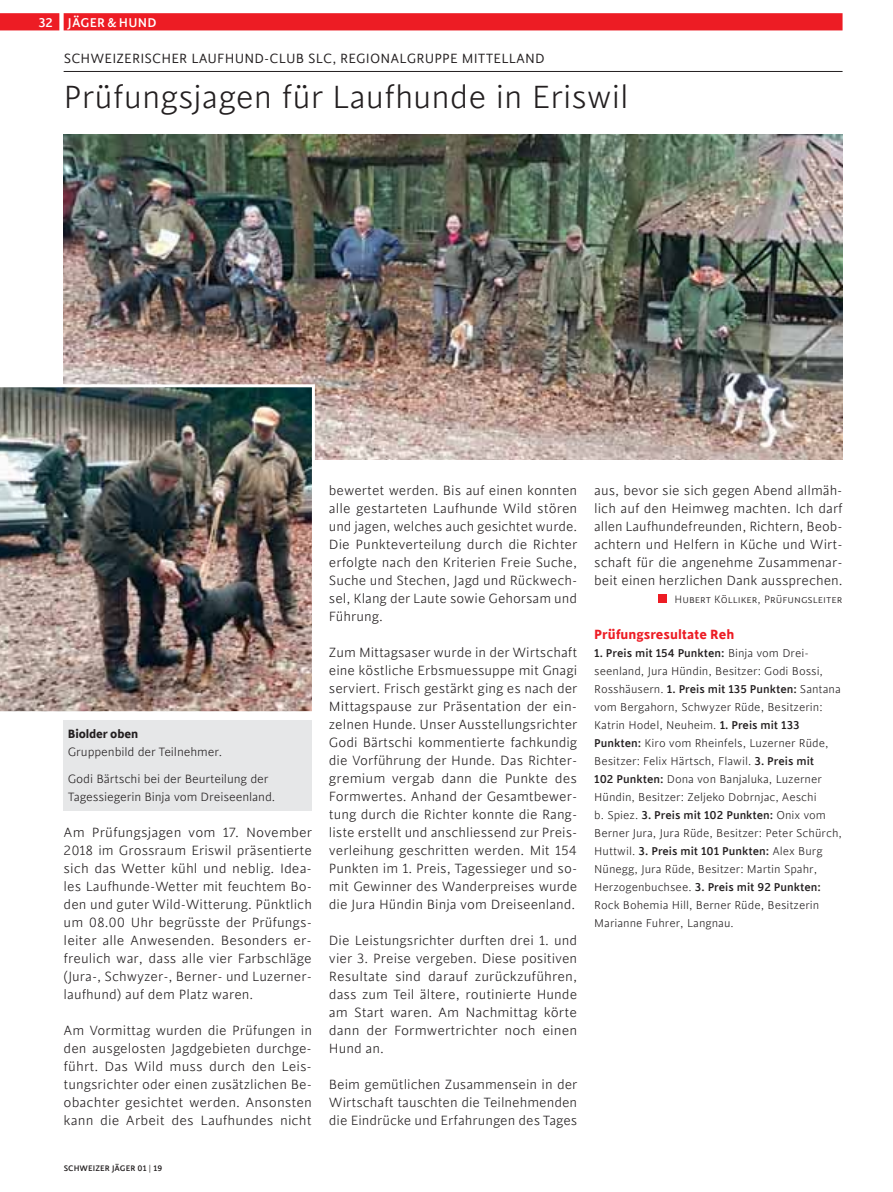
<style>
.page{position:relative;width:893px;height:1192px;background:#fff}
.page>*{position:absolute;margin:0;border:0;box-sizing:border-box;transform-origin:0 0}
.t1{font:300 36px "Cinta";color:#231f20}
.t2{font:300 15px/18px "Cinta";color:#231f20;text-align:justify}
.t3{font:15px "Cinta";letter-spacing:.01em;color:#231f20}
.t4{font:700 15px "Cinta";color:#ed1c24}
.t5{font:500 14.25px "Cinta";letter-spacing:.015em;color:#fff}
.t6{font:300 13.5px/27px "Cinta";letter-spacing:-.01em;color:#231f20}
.t7{font:700 13.5px "Cinta";letter-spacing:-.01em;color:#231f20}
.t8{font:300 12.75px/18px "Cinta";color:#231f20}
.t9{font:300 12px "Cinta";color:#231f20}
.t10{font:500 9px "Cinta";letter-spacing:.01em;color:#231f20}
.s1{font-weight:300}
.s2{font-weight:500}
</style>
<div class="page">
<div style="left:64px;top:13px;width:778px;height:17px;background:#ed1c24"></div>
<hr style="left:64px;top:71px;width:778px;height:1px;background:#231f20">
<div style="left:64px;top:720px;width:248px;height:90px;background:#e6e7e8"></div>
<img style="left:64px;top:135px;width:778px;height:324px">
<div style="left:658px;top:594px;width:8px;height:9px;background:#ed1c24"></div>
<img style="left:0;top:383px;width:316px;height:329px">
<div style="left:0;top:13px;width:59px;height:17px;background:#ed1c24"></div>
<p class="t5" style="left:38px;top:17px;width:16px">32</p>
<p class="t5" style="left:68px;top:17px;width:90px">JÄGER &amp; HUND</p>
<p class="t3" style="left:64px;top:53px;width:482px">SCHWEIZERISCHER LAUFHUND-CLUB SLC, REGIONALGRUPPE MITTELLAND</p>
<h1 class="t1" style="left:64px;top:84px;width:566px">Prüfungsjagen für Laufhunde in Eriswil</h1>
<p class="t7" style="left:68px;top:729px;width:72px">Biolder oben</p>
<p class="t6" style="left:68px;top:739px;width:202px">Gruppenbild der Teilnehmer.<br>Godi Bärtschi bei der Beurteilung der</p>
<p class="t6" style="left:68px;top:784px;width:209px">Tagessiegerin Binja vom Dreiseenland.</p>
<p class="t2" style="left:64px;top:824px;width:250px">Am Prüfungsjagen vom 17. November 2018 im Grossraum Eriswil präsentierte sich das Wetter kühl und neblig. Idea&shy;les Laufhunde-Wetter mit feuchtem Bo&shy;den und guter Wild-Witterung. Pünktlich um 08.00 Uhr begrüsste der Prüfungs&shy;leiter alle Anwesenden. Besonders er&shy;freulich war, dass alle vier Farbschläge (Jura-, Schwyzer-, Berner- und Luzerner&shy;laufhund) auf dem Platz waren.</p>
<p class="t2" style="left:64px;top:1022px;width:250px">Am Vormittag wurden die Prüfungen in den ausgelosten Jagdgebieten durchge&shy;führt. Das Wild muss durch den Leis&shy;tungsrichter oder einen zusätzlichen Be&shy;obachter gesichtet werden. Ansonsten kann die Arbeit des Laufhundes nicht</p>
<p class="t10" style="left:64px;top:1164px;width:100px">SCHWEIZER JÄGER 01 <span class="s1">|</span> 19</p>
<p class="t2" style="left:329px;top:482px;width:250px">bewertet werden. Bis auf einen konnten alle gestarteten Laufhunde Wild stören und jagen, welches auch gesichtet wurde.<br>Die Punkteverteilung durch die Richter erfolgte nach den Kriterien Freie Suche, Suche und Stechen, Jagd und Rückwech&shy;sel, Klang der Laute sowie Gehorsam und Führung.</p>
<p class="t2" style="left:329px;top:644px;width:250px">Zum Mittagsaser wurde in der Wirtschaft eine köstliche Erbsmuessuppe mit Gnagi serviert. Frisch gestärkt ging es nach der Mittagspause zur Präsentation der ein&shy;zelnen Hunde. Unser Ausstellungsrichter Godi Bärtschi kommentierte fachkundig die Vorführung der Hunde. Das Richter&shy;gremium vergab dann die Punkte des Formwertes. Anhand der Gesamtbewer&shy;tung durch die Richter konnte die Rang&shy;liste erstellt und anschliessend zur Preis&shy;verleihung geschritten werden. Mit 154<br>Punkten im 1. Preis, Tagessieger und so&shy;mit Gewinner des Wanderpreises wurde die Jura Hündin Binja vom Dreiseenland.</p>
<p class="t2" style="left:329px;top:932px;width:250px">Die Leistungsrichter durften drei 1. und vier 3. Preise vergeben. Diese positiven Resultate sind darauf zurückzuführen, dass zum Teil ältere, routinierte Hunde am Start waren. Am Nachmittag körte dann der Formwertrichter noch einen Hund an.</p>
<p class="t2" style="left:329px;top:1076px;width:250px">Beim gemütlichen Zusammensein in der Wirtschaft tauschten die Teilnehmenden die Eindrücke und Erfahrungen des Tages</p>
<p class="t2" style="left:594px;top:482px;width:250px">aus, bevor sie sich gegen Abend allmäh&shy;lich auf den Heimweg machten. Ich darf allen Laufhundefreunden, Richtern, Beob&shy;achtern und Helfern in Küche und Wirt&shy;schaft für die angenehme Zusammenar&shy;beit einen herzlichen Dank aussprechen.</p>
<p class="t9" style="left:674px;top:595px;width:169px">Hubert Kölliker, Prüfungsleiter</p>
<p class="t4" style="left:594px;top:629px;width:141px">Prüfungsresultate Reh</p>
<p class="t8" style="left:594px;top:645px;width:249px"><span class="s2">1. Preis mit 154 Punkten:</span> Binja vom Drei&shy;seenland, Jura Hündin, Besitzer: Godi Bossi, Rosshäusern. <span class="s2">1. Preis mit 135 Punkten:</span> Santana vom Bergahorn, Schwyzer Rüde, Besitzerin:<br>Katrin Hodel, Neuheim. <span class="s2">1. Preis mit 133<br>Punkten:</span> Kiro vom Rheinfels, Luzerner Rüde, Besitzer: Felix Härtsch, Flawil. <span class="s2">3. Preis mit<br>102 Punkten:</span> Dona von Banjaluka, Luzerner Hündin, Besitzer: Zeljeko Dobrnjac, Aeschi<br>b. Spiez. <span class="s2">3. Preis mit 102 Punkten:</span> Onix vom Berner Jura, Jura Rüde, Besitzer: Peter Schürch, Huttwil. <span class="s2">3. Preis mit 101 Punkten:</span> Alex Burg Nünegg, Jura Rüde, Besitzer: Martin Spahr, Herzogenbuchsee. <span class="s2">3. Preis mit 92 Punkten:<br></span>Rock Bohemia Hill, Berner Rüde, Besitzerin Marianne Fuhrer, Langnau.</p>
</div>
